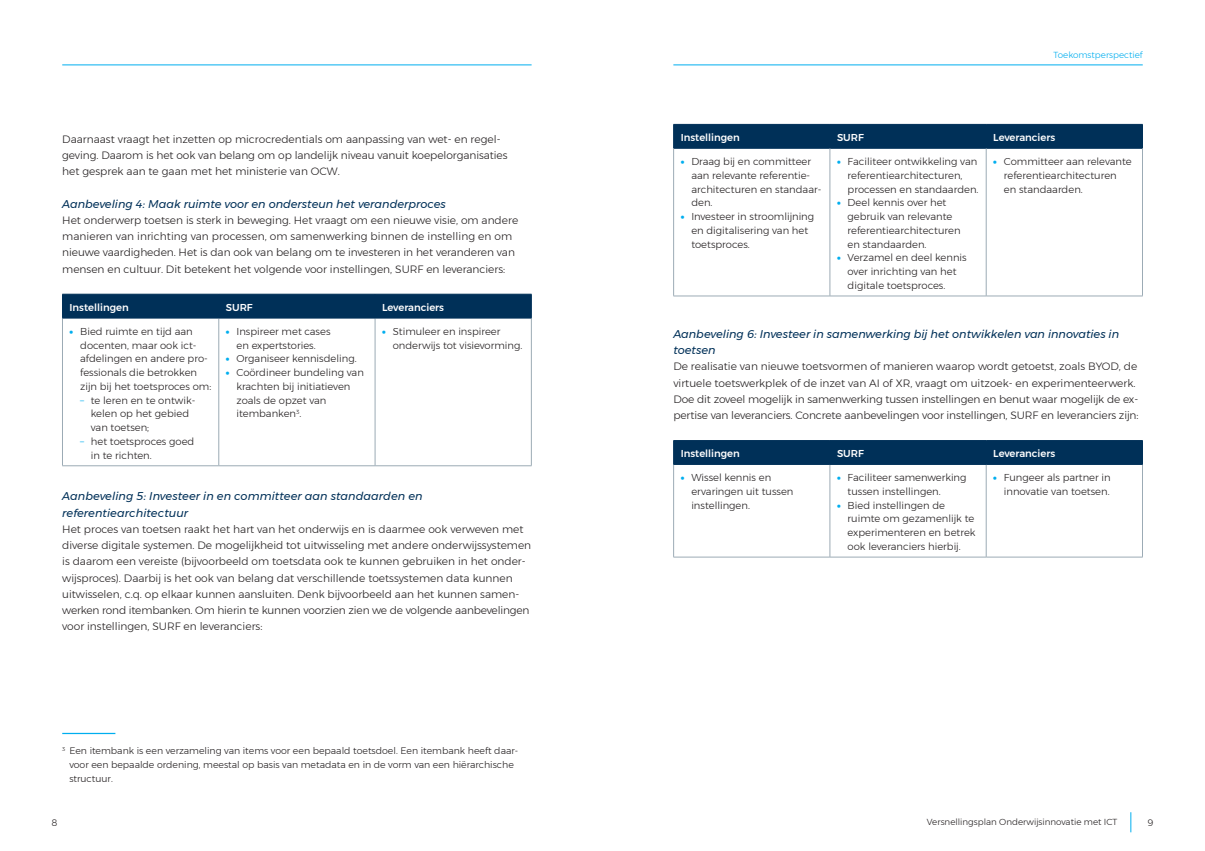
<style>
.page{position:relative;width:1205px;height:851px;background:#fff}
.page>*{position:absolute;margin:0;border:0;box-sizing:border-box;transform-origin:0 0}
.t1{font:italic 11.25px/16.2px "Montserrat";color:#003058}
.t2{font:300 10.62px/16.2px "Montserrat";color:#231f20}
.t3{font:300 10px/13.8px "Montserrat";color:#231f20}
.t4{font:500 10px "Montserrat";color:#fff}
.t5{font:300 9.38px/13.8px "Montserrat";color:#231f20}
.t6{font:300 8.75px "Montserrat";color:#231f20}
.t7{font:300 8.75px "Montserrat";color:#00aeef}
.s1{font-weight:900;color:#00aeef}
.s2{color:#00aeef}
</style>
<div class="page">
<svg style="left:1130px;top:812px;width:1px;height:20px"></svg>
<hr style="left:62px;top:318px;width:1px;height:147px;background:#9cabb5">
<hr style="left:218px;top:318px;width:1px;height:147px;background:#9cabb5">
<hr style="left:375px;top:318px;width:1px;height:147px;background:#9cabb5">
<hr style="left:531px;top:318px;width:1px;height:147px;background:#9cabb5">
<hr style="left:62px;top:465px;width:157px;height:1px;background:#9cabb5">
<hr style="left:219px;top:465px;width:156px;height:1px;background:#9cabb5">
<hr style="left:375px;top:465px;width:156px;height:1px;background:#9cabb5">
<div style="left:62px;top:294px;width:470px;height:24px;background:#003058"></div>
<hr style="left:62px;top:318px;width:157px;height:1px;background:#003058">
<hr style="left:219px;top:318px;width:156px;height:1px;background:#003058">
<hr style="left:375px;top:318px;width:156px;height:1px;background:#003058">
<hr style="left:62px;top:732px;width:53px;height:2px;background:#00aeef">
<div style="left:673px;top:124px;width:470px;height:24px;background:#003058"></div>
<hr style="left:673px;top:148px;width:157px;height:1px;background:#003058">
<hr style="left:830px;top:148px;width:156px;height:1px;background:#003058">
<hr style="left:986px;top:148px;width:156px;height:1px;background:#003058">
<hr style="left:673px;top:148px;width:1px;height:148px;background:#9cabb5">
<hr style="left:829px;top:148px;width:1px;height:148px;background:#9cabb5">
<hr style="left:986px;top:148px;width:1px;height:148px;background:#9cabb5">
<hr style="left:1142px;top:148px;width:1px;height:148px;background:#9cabb5">
<hr style="left:673px;top:296px;width:157px;height:1px;background:#9cabb5">
<hr style="left:830px;top:296px;width:156px;height:1px;background:#9cabb5">
<hr style="left:986px;top:296px;width:156px;height:1px;background:#9cabb5">
<hr style="left:673px;top:464px;width:1px;height:92px;background:#9cabb5">
<hr style="left:829px;top:464px;width:1px;height:92px;background:#9cabb5">
<hr style="left:986px;top:464px;width:1px;height:92px;background:#9cabb5">
<hr style="left:1142px;top:464px;width:1px;height:92px;background:#9cabb5">
<hr style="left:673px;top:556px;width:157px;height:1px;background:#9cabb5">
<hr style="left:830px;top:556px;width:156px;height:1px;background:#9cabb5">
<hr style="left:986px;top:556px;width:156px;height:1px;background:#9cabb5">
<div style="left:673px;top:440px;width:470px;height:24px;background:#003058"></div>
<hr style="left:673px;top:464px;width:157px;height:1px;background:#003058">
<hr style="left:830px;top:464px;width:156px;height:1px;background:#003058">
<hr style="left:986px;top:464px;width:156px;height:1px;background:#003058">
<hr style="left:673px;top:65px;width:469px;height:1px;background:#00aeef">
<hr style="left:62px;top:65px;width:469px;height:1px;background:#00aeef">
<p class="t2" style="left:62px;top:130px;width:447px">Daarnaast vraagt het inzetten op microcredentials om aanpassing van wet- en regel&shy;geving. Daarom is het ook van belang om op landelijk niveau vanuit koepelorganisaties het gesprek aan te gaan met het ministerie van OCW.</p>
<p class="t1" style="left:62px;top:195px;width:385px">Aanbeveling 4: Maak ruimte voor en ondersteun het veranderproces</p>
<p class="t2" style="left:62px;top:212px;width:457px">Het onderwerp toetsen is sterk in beweging. Het vraagt om een nieuwe visie, om andere manieren van inrichting van processen, om samenwerking binnen de instelling en om nieuwe vaardigheden. Het is dan ook van belang om te investeren in het veranderen van mensen en cultuur. Dit betekent het volgende voor instellingen, SURF en leveranciers:</p>
<p class="t4" style="left:70px;top:299px;width:61px">Instellingen</p>
<p class="t4" style="left:226px;top:299px;width:28px">SURF</p>
<p class="t4" style="left:382px;top:299px;width:63px">Leveranciers</p>
<p class="t3" style="left:80px;top:324px;width:133px;text-indent:-11px"><span class="s1">•</span> Bied ruimte en tijd aan docenten, maar ook ict&shy;afdelingen en andere pro&shy;fessionals die betrokken zijn bij het toetsproces om:</p>
<p class="t3" style="left:91px;top:393px;width:105px;text-indent:-11px"><span class="s2">–</span> te leren en te ontwik&shy;kelen op het gebied van toetsen;</p>
<p class="t3" style="left:91px;top:434px;width:105px;text-indent:-11px"><span class="s2">–</span> het toetsproces goed in te richten.</p>
<p class="t3" style="left:393px;top:324px;width:131px;text-indent:-11px"><span class="s1">•</span> Stimuleer en inspireer onderwijs tot visievorming.</p>
<p class="t3" style="left:226px;top:324px;width:106px;text-align:center"><span class="s1">•</span> Inspireer met cases en expertstories.</p>
<p class="t3" style="left:226px;top:352px;width:132px"><span class="s1">•</span> Organiseer kennisdeling.</p>
<p class="t3" style="left:236px;top:365px;width:129px;text-indent:-11px"><span class="s1">•</span> Coördineer bundeling van krachten bij initiatieven zoals de opzet van itembanken<sup>3</sup>.</p>
<p class="t1" style="left:62px;top:488px;width:362px">Aanbeveling 5: Investeer in en committeer aan standaarden en referentiearchitectuur</p>
<p class="t2" style="left:62px;top:520px;width:470px">Het proces van toetsen raakt het hart van het onderwijs en is daarmee ook verweven met diverse digitale systemen. De mogelijkheid tot uitwisseling met andere onderwijssystemen is daarom een vereiste (bijvoorbeeld om toetsdata ook te kunnen gebruiken in het onder&shy;wijsproces). Daarbij is het ook van belang dat verschillende toetssystemen data kunnen uitwisselen, c.q. op elkaar kunnen aansluiten. Denk bijvoorbeeld aan het kunnen samen&shy;werken rond itembanken. Om hierin te kunnen voorzien zien we de volgende aanbevelingen voor instellingen, SURF en leveranciers:</p>
<p class="t5" style="left:69px;top:743px;width:450px;text-indent:-7px"><sup>3</sup> Een itembank is een verzameling van items voor een bepaald toetsdoel. Een itembank heeft daar&shy;voor een bepaalde ordening, meestal op basis van metadata en in de vorm van een hiërarchische structuur.</p>
<p class="t5" style="left:51px;top:815px;width:8px">8</p>
<p class="t7" style="left:1053px;top:48px;width:91px">Toekomstperspectief</p>
<p class="t4" style="left:681px;top:130px;width:61px">Instellingen</p>
<p class="t4" style="left:837px;top:130px;width:28px">SURF</p>
<p class="t4" style="left:993px;top:130px;width:63px">Leveranciers</p>
<p class="t3" style="left:691px;top:154px;width:131px;text-indent:-11px"><span class="s1">•</span> Draag bij en committeer aan relevante referentie&shy;architecturen en standaar&shy;den.</p>
<p class="t3" style="left:691px;top:209px;width:124px;text-indent:-11px"><span class="s1">•</span> Investeer in stroomlijning en digitalisering van het toetsproces.</p>
<p class="t3" style="left:847px;top:154px;width:132px;text-indent:-11px"><span class="s1">•</span> Faciliteer ontwikkeling van referentiearchitecturen, processen en standaarden.</p>
<p class="t3" style="left:847px;top:196px;width:114px;text-indent:-11px"><span class="s1">•</span> Deel kennis over het gebruik van relevante referentiearchitecturen en standaarden.</p>
<p class="t3" style="left:847px;top:251px;width:121px;text-indent:-11px"><span class="s1">•</span> Verzamel en deel kennis over inrichting van het digitale toetsproces.</p>
<p class="t3" style="left:1004px;top:154px;width:129px;text-indent:-11px"><span class="s1">•</span> Committeer aan relevante referentiearchitecturen en standaarden.</p>
<p class="t1" style="left:673px;top:325px;width:447px">Aanbeveling 6: Investeer in samenwerking bij het ontwikkelen van innovaties in toetsen</p>
<p class="t2" style="left:673px;top:358px;width:467px">De realisatie van nieuwe toetsvormen of manieren waarop wordt getoetst, zoals BYOD, de virtuele toetswerkplek of de inzet van AI of XR, vraagt om uitzoek- en experimenteerwerk.<br>Doe dit zoveel mogelijk in samenwerking tussen instellingen en benut waar mogelijk de ex&shy;pertise van leveranciers. Concrete aanbevelingen voor instellingen, SURF en leveranciers zijn:</p>
<p class="t4" style="left:681px;top:446px;width:61px">Instellingen</p>
<p class="t4" style="left:837px;top:446px;width:28px">SURF</p>
<p class="t4" style="left:993px;top:446px;width:63px">Leveranciers</p>
<p class="t3" style="left:691px;top:470px;width:104px;text-indent:-11px"><span class="s1">•</span> Wissel kennis en ervaringen uit tussen instellingen.</p>
<p class="t3" style="left:847px;top:470px;width:120px;text-indent:-11px"><span class="s1">•</span> Faciliteer samenwerking tussen instellingen.</p>
<p class="t3" style="left:993px;top:470px;width:119px;text-align:right"><span class="s1">•</span> Fungeer als partner in innovatie van toetsen.</p>
<p class="t3" style="left:847px;top:498px;width:129px;text-indent:-11px"><span class="s1">•</span> Bied instellingen de ruimte om gezamenlijk te experimenteren en betrek ook leveranciers hierbij.</p>
<p class="t6" style="left:927px;top:815px;width:192px">Versnellingsplan Onderwijsinnovatie met ICT</p>
<p class="t5" style="left:1147px;top:815px;width:7px">9</p>
</div>
